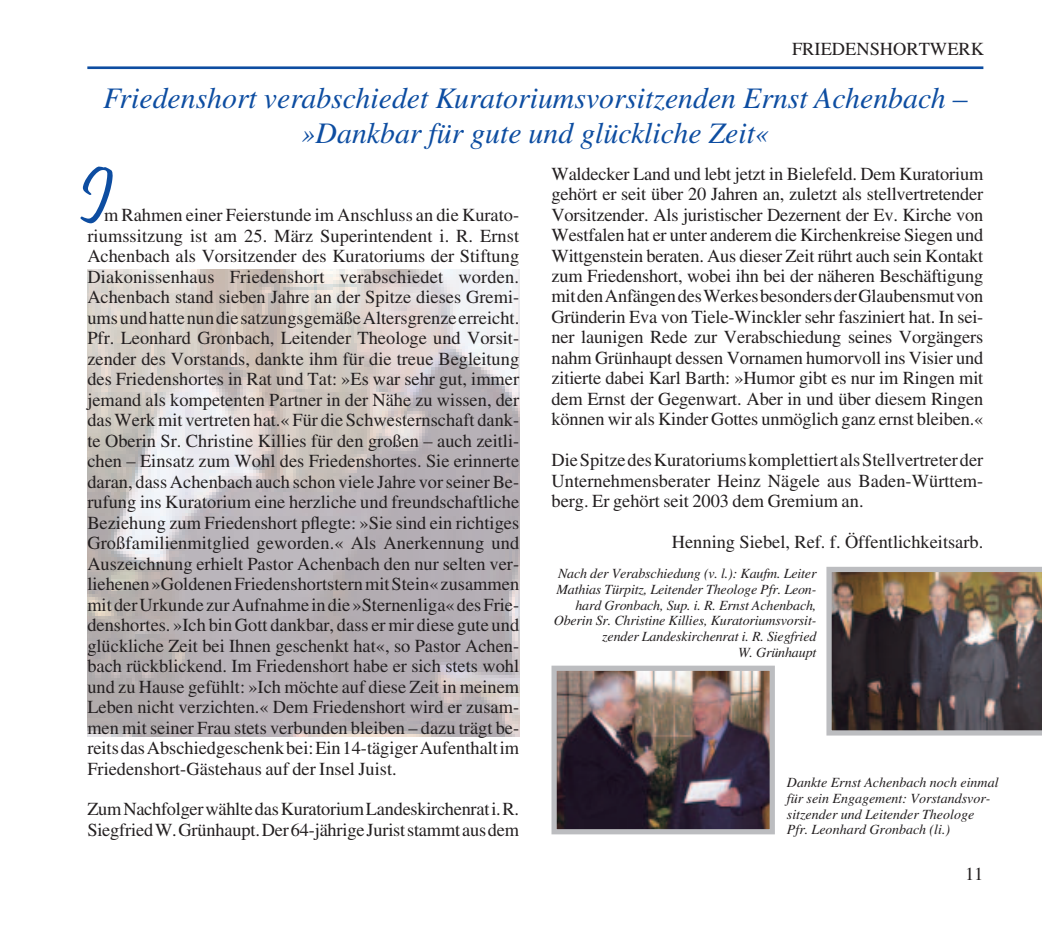
<style>
.page{position:relative;width:1042px;height:942px;background:#fff}
.page>*{position:absolute;margin:0;border:0;box-sizing:border-box;transform-origin:0 0}
.t1{font:84px "Pristina";color:#0d4da1}
.t2{font:italic 29.75px/35px "Times";color:#0d4da1;text-align:center}
.t3{font:18.38px/20.5px "Times";color:#231f20;text-align:justify}
.t4{font:italic 14px/15.8px "Times";letter-spacing:-.01em;color:#231f20;text-align:right}
</style>
<div class="page">
<img style="left:87px;top:269px;width:432px;height:467px">
<hr style="left:87px;top:66px;width:896px;height:3px;background:#0d4da1">
<img style="left:826px;top:567px;width:215px;height:168px">
<img style="left:557px;top:671px;width:211px;height:157px">
<div style="left:551px;top:665px;width:223px;height:169px;border:5px solid #bcbdc0"></div>
<p class="t3" style="left:792px;top:41px;width:193px">FRIEDENSHORTWERK</p>
<h2 class="t2" style="left:103px;top:83px;width:865px">Friedenshort verabschiedet Kuratoriumsvorsitzenden Ernst Achenbach – »Dankbar für gute und glückliche Zeit«</h2>
<h1 class="t1" style="left:76px;top:153px;width:36px">I</h1>
<p class="t3" style="left:87px;top:207px;width:433px;text-indent:17px">m Rahmen einer Feierstunde im Anschluss an die Kurato&shy;riumssitzung ist am 25. März Superintendent i. R. Ernst Achenbach als Vorsitzender des Kuratoriums der Stiftung Diakonissenhaus Friedenshort verabschiedet worden.<br>Achenbach stand sieben Jahre an der Spitze dieses Gremi&shy;ums und hatte nun die satzungsgemäße Altersgrenze erreicht.<br>Pfr. Leonhard Gronbach, Leitender Theologe und Vorsit&shy;zender des Vorstands, dankte ihm für die treue Begleitung des Friedenshortes in Rat und Tat: »Es war sehr gut, immer jemand als kompetenten Partner in der Nähe zu wissen, der das Werk mit vertreten hat.« Für die Schwesternschaft dank&shy;te Oberin Sr. Christine Killies für den großen – auch zeitli&shy;chen – Einsatz zum Wohl des Friedenshortes. Sie erinnerte daran, dass Achenbach auch schon viele Jahre vor seiner Be&shy;rufung ins Kuratorium eine herzliche und freundschaftliche Beziehung zum Friedenshort pflegte: »Sie sind ein richtiges Großfamilienmitglied geworden.« Als Anerkennung und Auszeichnung erhielt Pastor Achenbach den nur selten ver&shy;liehenen »Goldenen Friedenshortstern mit Stein« zusammen mit der Urkunde zur Aufnahme in die »Sternenliga« des Frie&shy;denshortes. »Ich bin Gott dankbar, dass er mir diese gute und glückliche Zeit bei Ihnen geschenkt hat«, so Pastor Achen&shy;bach rückblickend. Im Friedenshort habe er sich stets wohl und zu Hause gefühlt: »Ich möchte auf diese Zeit in meinem Leben nicht verzichten.« Dem Friedenshort wird er zusam&shy;men mit seiner Frau stets verbunden bleiben – dazu trägt be&shy;reits das Abschiedgeschenk bei: Ein 14-tägiger Aufenthalt im Friedenshort-Gästehaus auf der Insel Juist.</p>
<p class="t3" style="left:87px;top:800px;width:433px">Zum Nachfolger wählte das Kuratorium Landeskirchenrat i. R.<br>Siegfried W. Grünhaupt. Der 64-jährige Jurist stammt aus dem</p>
<p class="t3" style="left:551px;top:165px;width:433px">Waldecker Land und lebt jetzt in Bielefeld. Dem Kuratorium gehört er seit über 20 Jahren an, zuletzt als stellvertretender Vorsitzender. Als juristischer Dezernent der Ev. Kirche von Westfalen hat er unter anderem die Kirchenkreise Siegen und Wittgenstein beraten. Aus dieser Zeit rührt auch sein Kontakt zum Friedenshort, wobei ihn bei der näheren Beschäftigung mit den Anfängen des Werkes besonders der Glaubensmut von Gründerin Eva von Tiele-Winckler sehr fasziniert hat. In sei&shy;ner launigen Rede zur Verabschiedung seines Vorgängers nahm Grünhaupt dessen Vornamen humorvoll ins Visier und zitierte dabei Karl Barth: »Humor gibt es nur im Ringen mit dem Ernst der Gegenwart. Aber in und über diesem Ringen können wir als Kinder Gottes unmöglich ganz ernst bleiben.«</p>
<p class="t3" style="left:551px;top:451px;width:433px">Die Spitze des Kuratoriums komplettiert als Stellvertreter der Unternehmensberater Heinz Nägele aus Baden-Württem&shy;berg. Er gehört seit 2003 dem Gremium an.</p>
<p class="t3" style="left:671px;top:533px;width:313px">Henning Siebel, Ref. f. Öffentlichkeitsarb.</p>
<p class="t4" style="left:553px;top:566px;width:264px">Nach der Verabschiedung (v. l.): Kaufm. Leiter Mathias Türpitz, Leitender Theologe Pfr. Leon&shy;hard Gronbach, Sup. i. R. Ernst Achenbach, Oberin Sr. Christine Killies, Kuratoriumsvorsit&shy;zender Landeskirchenrat i. R. Siegfried<br>W. Grünhaupt</p>
<p class="t4" style="left:786px;top:775px;width:213px;text-align:left">Dankte Ernst Achenbach noch einmal für sein Engagement: Vorstandsvor&shy;sitzender und Leitender Theologe Pfr. Leonhard Gronbach (li.)</p>
<p class="t3" style="left:964px;top:865px;width:20px">11</p>
</div>
